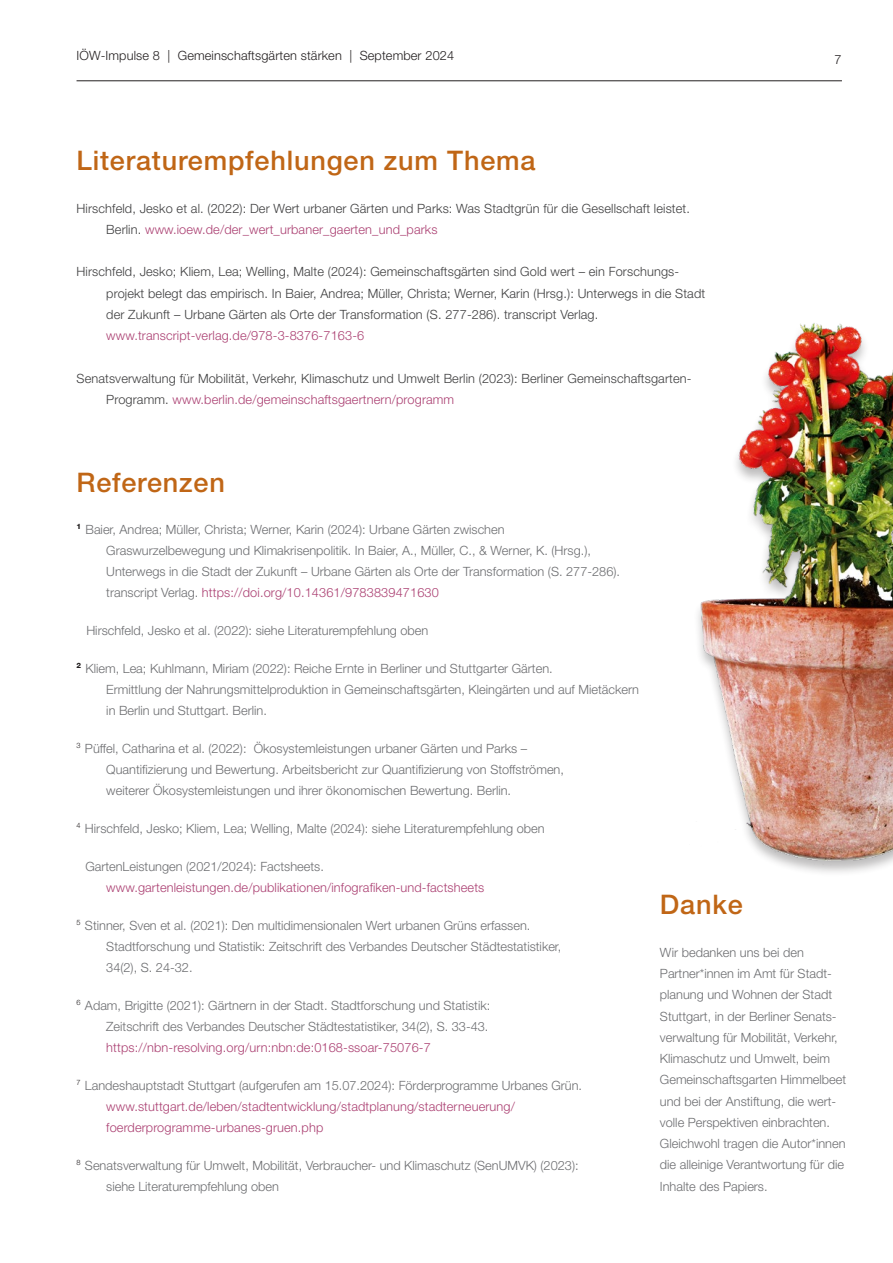
<style>
.page{position:relative;width:893px;height:1263px;background:#fff}
.page>*{position:absolute;margin:0;border:0;box-sizing:border-box;transform-origin:0 0}
.t1{font:500 27px "Helvetica Neue LT Std";letter-spacing:.03em;color:#c06616}
.Literaturverzeichnis{font:300 12.75px/21px "Helvetica Neue LT Std";color:#6c6d70}
.Literaturverzeichnis-2{font:300 12.75px/21.3px "Helvetica Neue LT Std";letter-spacing:.01em;color:#3e3e3f}
.Literaturverzeichnis_Kopie{font:300 12.75px/21.3px "Helvetica Neue LT Std";color:#6c6d70}
.Literaturverzeichnis-3{font:300 12.75px/21px "Helvetica Neue LT Std";letter-spacing:.01em;color:#ab4072}
.t2{font:300 12.75px "Helvetica Neue LT Std";letter-spacing:.01em;color:#231f20}
.s1{color:#ab4072}
.s2{color:#6c6d70}
</style>
<div class="page">
<hr style="left:77px;top:80px;width:765px;height:1px;background:#231f20">
<img style="left:698px;top:323px;width:195px;height:550px">
<p class="t2" style="left:77px;top:48px;width:379px">IÖW-Impulse 8 | Gemeinschaftsgärten stärken | September 2024</p>
<p class="t1" style="left:77px;top:144px;width:460px">Literaturempfehlungen zum Thema</p>
<p class="Literaturverzeichnis-2" style="left:106px;top:197px;width:585px;text-indent:-30px">Hirschfeld, Jesko et al. (2022): Der Wert urbaner Gärten und Parks: Was Stadtgrün für die Gesellschaft leistet.<br>Berlin. <span class="s1">www.ioew.de/der_wert_urbaner_gaerten_und_parks</span></p>
<p class="Literaturverzeichnis-2" style="left:106px;top:261px;width:600px;text-indent:-30px">Hirschfeld, Jesko; Kliem, Lea; Welling, Malte (2024): Gemeinschaftsgärten sind Gold wert – ein Forschungs&shy;projekt belegt das empirisch. In Baier, Andrea; Müller, Christa; Werner, Karin (Hrsg.): Unterwegs in die Stadt der Zukunft – Urbane Gärten als Orte der Transformation (S. 277-286). transcript Verlag. <span class="s1">www.transcript-verlag.de/978-3-8376-7163-6</span></p>
<p class="Literaturverzeichnis-2" style="left:106px;top:367px;width:587px;text-indent:-30px">Senatsverwaltung für Mobilität, Verkehr, Klimaschutz und Umwelt Berlin (2023): Berliner Gemeinschaftsgarten-<br>Programm. <span class="s1">www.berlin.de/gemeinschaftsgaertnern/programm</span></p>
<p class="t2" style="left:834px;top:51px;width:9px">7</p>
<p class="t1" style="left:77px;top:466px;width:150px">Referenzen</p>
<p class="Literaturverzeichnis_Kopie" style="left:106px;top:518px;width:515px;text-indent:-30px"><sup>1</sup> Baier, Andrea; Müller, Christa; Werner, Karin (2024): Urbane Gärten zwischen Graswurzelbewegung und Klimakrisenpolitik. In Baier, A., Müller, C., &amp; Werner, K. (Hrsg.), Unterwegs in die Stadt der Zukunft – Urbane Gärten als Orte der Transformation (S. 277-286). transcript Verlag. <span class="s1">https://doi.org/10.14361/9783839471630</span></p>
<p class="Literaturverzeichnis" style="left:86px;top:619px;width:343px">Hirschfeld, Jesko et al. (2022): siehe Literaturempfehlung oben</p>
<p class="Literaturverzeichnis" style="left:106px;top:657px;width:534px;text-indent:-30px"><sup>2</sup> Kliem, Lea; Kuhlmann, Miriam (2022): Reiche Ernte in Berliner und Stuttgarter Gärten.<br>Ermittlung der Nahrungsmittelproduktion in Gemeinschaftsgärten, Kleingärten und auf Mietäckern in Berlin und Stuttgart. Berlin.</p>
<p class="Literaturverzeichnis" style="left:106px;top:737px;width:459px;text-indent:-30px"><sup>3</sup> Püffel, Catharina et al. (2022): Ökosystemleistungen urbaner Gärten und Parks –<br>Quantifizierung und Bewertung. Arbeitsbericht zur Quantifizierung von Stoffströmen, weiterer Ökosystemleistungen und ihrer ökonomischen Bewertung. Berlin.</p>
<p class="Literaturverzeichnis" style="left:77px;top:817px;width:470px"><sup>4</sup> Hirschfeld, Jesko; Kliem, Lea; Welling, Malte (2024): siehe Literaturempfehlung oben</p>
<p class="Literaturverzeichnis-3" style="left:106px;top:855px;width:380px;text-indent:-21px"><span class="s2">GartenLeistungen (2021/2024): Factsheets. </span>www.gartenleistungen.de/publikationen/infografiken-und-factsheets</p>
<p class="Literaturverzeichnis" style="left:106px;top:914px;width:457px;text-indent:-30px"><sup>5</sup> Stinner, Sven et al. (2021): Den multidimensionalen Wert urbanen Grüns erfassen.<br>Stadtforschung und Statistik: Zeitschrift des Verbandes Deutscher Städtestatistiker,<br>34(2), S. 24-32.</p>
<p class="Literaturverzeichnis" style="left:106px;top:994px;width:385px;text-indent:-30px"><sup>6</sup> Adam, Brigitte (2021): Gärtnern in der Stadt. Stadtforschung und Statistik:<br>Zeitschrift des Verbandes Deutscher Städtestatistiker, 34(2), S. 33-43. <span class="s1">https://nbn-resolving.org/urn:nbn:de:0168-ssoar-75076-7</span></p>
<p class="Literaturverzeichnis-3" style="left:106px;top:1074px;width:477px;text-indent:-30px"><sup>7</sup> <span class="s2">Landeshauptstadt Stuttgart (aufgerufen am 15.07.2024): Förderprogramme Urbanes Grün. </span>www.stuttgart.de/leben/stadtentwicklung/stadtplanung/stadterneuerung/ foerderprogramme-urbanes-gruen.php</p>
<p class="Literaturverzeichnis" style="left:106px;top:1154px;width:474px;text-indent:-30px"><sup>8</sup> Senatsverwaltung für Umwelt, Mobilität, Verbraucher- und Klimaschutz (SenUMVK) (2023): siehe Literaturempfehlung oben</p>
<p class="t1" style="left:660px;top:888px;width:84px">Danke</p>
<p class="Literaturverzeichnis_Kopie" style="left:660px;top:941px;width:188px">Wir bedanken uns bei den<br>Partner*innen im Amt für Stadt&shy;planung und Wohnen der Stadt<br>Stuttgart, in der Berliner Senats&shy;verwaltung für Mobilität, Verkehr,<br>Klimaschutz und Umwelt, beim<br>Gemeinschaftsgarten Himmelbeet und bei der Anstiftung, die wert&shy;volle Perspektiven einbrachten.<br>Gleichwohl tragen die Autor*innen die alleinige Verantwortung für die<br>Inhalte des Papiers.</p>
</div>
